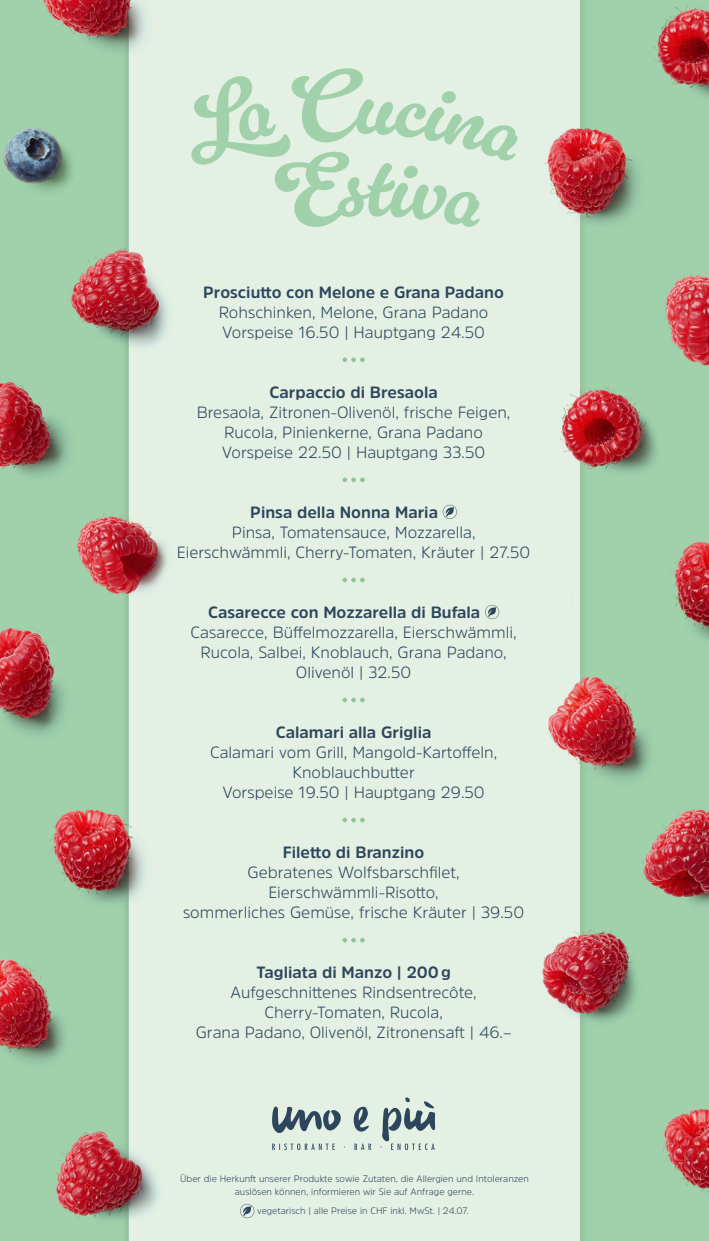
<style>
.page{position:relative;width:709px;height:1241px;background:#fff}
.page>*{position:absolute;margin:0;border:0;box-sizing:border-box;transform-origin:0 0}
.t1{font:300 16.25px/20px "Amsi Pro";color:#2e465c;text-align:center}
.t2{font:700 16.25px "Amsi Pro";color:#2e465c}
.t3{font:300 9.38px/12.5px "Amsi Pro";color:#2e465c;text-align:center}
</style>
<div class="page">
<img style="left:0;top:0;width:709px;height:1240px">
<svg style="left:342px;top:357px;width:23px;height:5px"></svg>
<svg style="left:342px;top:477px;width:23px;height:5px"></svg>
<svg style="left:443px;top:505px;width:14px;height:14px"></svg>
<svg style="left:342px;top:577px;width:23px;height:5px"></svg>
<svg style="left:485px;top:605px;width:14px;height:14px"></svg>
<svg style="left:342px;top:697px;width:23px;height:5px"></svg>
<svg style="left:342px;top:817px;width:23px;height:5px"></svg>
<svg style="left:342px;top:937px;width:23px;height:5px"></svg>
<svg style="left:240px;top:1203px;width:14px;height:14px"></svg>
<svg style="left:190px;top:68px;width:328px;height:160px;background:#d1e7d3"></svg>
<svg style="left:272px;top:1096px;width:163px;height:53px;background:#b7c7c2"></svg>
<p class="t2" style="left:203px;top:281px;width:302px">Prosciutto con Melone e Grana Padano</p>
<p class="t1" style="left:219px;top:301px;width:271px;text-align:left">Rohschinken, Melone, Grana Padano<br>Vorspeise 16.50 | Hauptgang 24.50</p>
<p class="t2" style="left:269px;top:381px;width:170px">Carpaccio di Bresaola</p>
<p class="t1" style="left:197px;top:401px;width:315px">Bresaola, Zitronen-Olivenöl, frische Feigen,<br>Rucola, Pinienkerne, Grana Padano<br>Vorspeise 22.50 | Hauptgang 33.50</p>
<p class="t2" style="left:250px;top:501px;width:189px">Pinsa della Nonna Maria</p>
<p class="t1" style="left:177px;top:521px;width:355px">Pinsa, Tomatensauce, Mozzarella,<br>Eierschwämmli, Cherry-Tomaten, Kräuter | 27.50</p>
<p class="t2" style="left:208px;top:601px;width:274px">Casarecce con Mozzarella di Bufala</p>
<p class="t1" style="left:190px;top:621px;width:327px">Casarecce, Büffelmozzarella, Eierschwämmli,<br>Rucola, Salbei, Knoblauch, Grana Padano,<br>Olivenöl | 32.50</p>
<p class="t2" style="left:276px;top:721px;width:157px">Calamari alla Griglia</p>
<p class="t1" style="left:210px;top:741px;width:289px">Calamari vom Grill, Mangold-Kartoffeln,<br>Knoblauchbutter<br>Vorspeise 19.50 | Hauptgang 29.50</p>
<p class="t2" style="left:283px;top:841px;width:143px">Filetto di Branzino</p>
<p class="t1" style="left:183px;top:861px;width:343px">Gebratenes Wolfsbarschfilet,<br>Eierschwämmli-Risotto,<br>sommerliches Gemüse, frische Kräuter | 39.50</p>
<p class="t2" style="left:256px;top:961px;width:196px">Tagliata di Manzo | 200g</p>
<p class="t1" style="left:196px;top:981px;width:317px">Aufgeschnittenes Rindsentrecôte,<br>Cherry-Tomaten, Rucola,<br>Grana Padano, Olivenöl, Zitronensaft | 46.–</p>
<p class="t3" style="left:180px;top:1172px;width:350px">Über die Herkunft unserer Produkte sowie Zutaten, die Allergien und Intoleranzen auslösen können, informieren wir Sie auf Anfrage gerne.</p>
<p class="t3" style="left:257px;top:1204px;width:213px">vegetarisch | alle Preise in CHF inkl. MwSt. | 24.07.</p>
</div>
